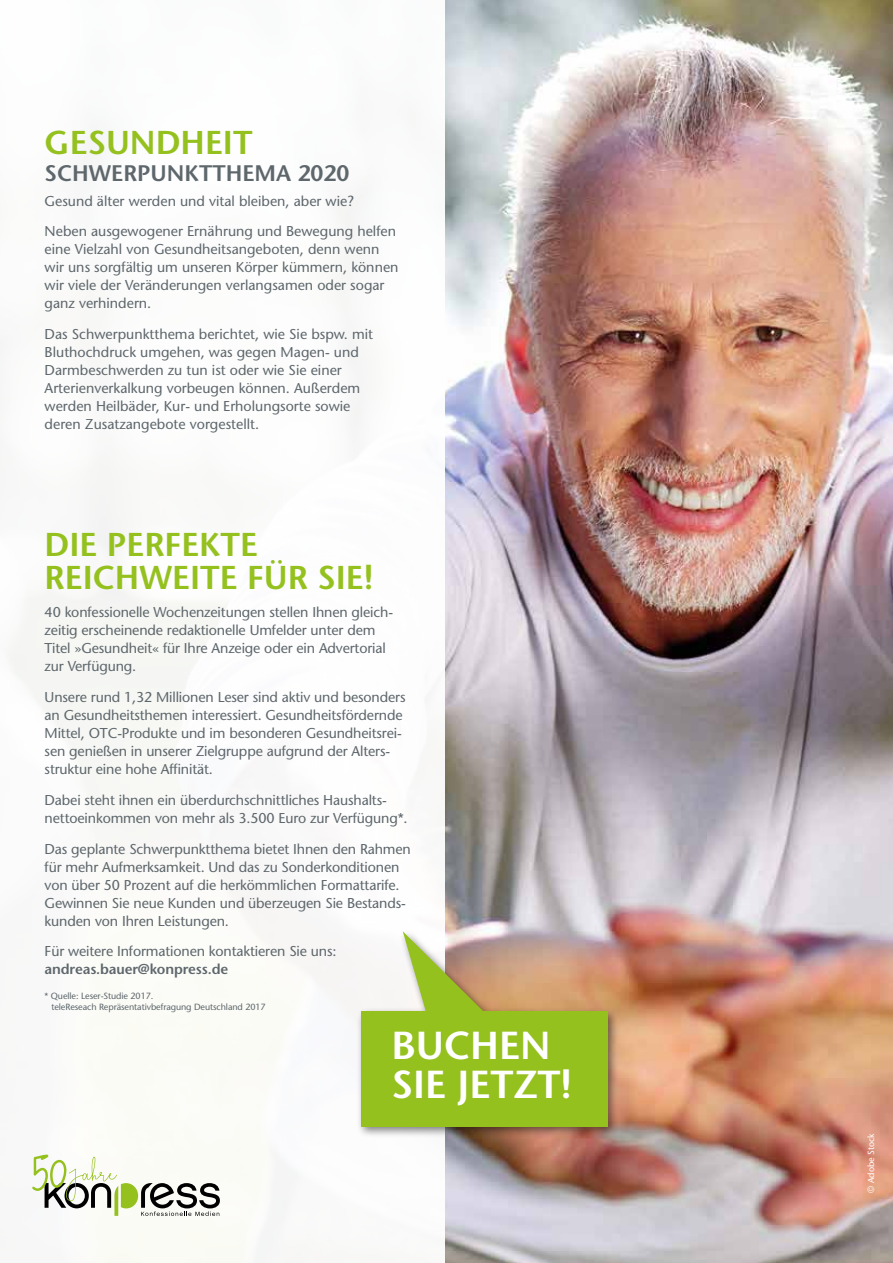
<style>
.page{position:relative;width:893px;height:1263px;background:#fff}
.page>*{position:absolute;margin:0;border:0;box-sizing:border-box;transform-origin:0 0}
.t1{font:600 39px/39px "Stone Sans";color:#fff}
.t2{font:600 33px/33px "Stone Sans";color:#95c11f}
.t3{font:600 22.5px "Stone Sans";color:#5e676c}
.t4{font:14.25px/18px "Stone Sans";letter-spacing:-.01em;color:#5e676c}
.t5{font:600 14.25px "Stone Sans";letter-spacing:-.01em;color:#5e676c}
.t6{font:9px/10.5px "Stone Sans";letter-spacing:-.01em;color:#5e676c}
.t7{font:9px "Stone Sans";letter-spacing:-.01em;color:#fff}
.s1{font-family:"Helvetica";font-weight:300}
</style>
<div class="page">
<img style="left:445px;top:0;width:448px;height:1263px">
<div style="left:356px;top:928px;width:263px;height:210px;background:#000;opacity:.5"></div>
<div style="left:362px;top:1012px;width:246px;height:115px;background:#95c11f"></div>
<svg style="left:403px;top:931px;width:103px;height:81px"></svg>
<svg style="left:32px;top:1154px;width:188px;height:62px"></svg>
<h2 class="t2" style="left:45px;top:125px;width:22px">gesundheit</h2>
<h3 class="t3" style="left:45px;top:159px;width:306px">SCHWERPUNKTTHEMA 2020</h3>
<p class="t4" style="left:45px;top:185px;width:353px;line-height:30.8px">Gesund älter werden und vital bleiben, aber wie?<br>Neben ausgewogener Ernährung und Bewegung helfen</p>
<p class="t4" style="left:45px;top:240px;width:355px">eine Vielzahl von Gesundheitsangeboten, denn wenn wir uns sorgfältig um unseren Körper kümmern, können wir viele der Veränderungen verlangsamen oder sogar ganz verhindern.</p>
<p class="t4" style="left:45px;top:325px;width:330px">Das Schwerpunktthema berichtet, wie Sie bspw. mit Bluthochdruck umgehen, was gegen Magen- und Darmbeschwerden zu tun ist oder wie Sie einer Arterienverkalkung vorbeugen können. Außerdem werden Heilbäder, Kur- und Erholungsorte sowie deren Zusatzangebote vorgestellt.</p>
<h2 class="t2" style="left:45px;top:527px;width:330px">DIE PERFEKTE<br>REICHWEITE FÜR SIE!</h2>
<p class="t4" style="left:45px;top:603px;width:350px">40 konfessionelle Wochenzeitungen stellen Ihnen gleich&shy;zeitig erscheinende redaktionelle Umfelder unter dem Titel »Gesundheit« für Ihre Anzeige oder ein Advertorial zur Verfügung.</p>
<p class="t4" style="left:45px;top:688px;width:362px">Unsere rund 1,32 Millionen Leser sind aktiv und besonders an Gesundheitsthemen interessiert. Gesundheitsfördernde Mittel, OTC-Produkte und im besonderen Gesundheitsrei&shy;sen genießen in unserer Zielgruppe aufgrund der Alters&shy;struktur eine hohe Affinität.</p>
<p class="t4" style="left:45px;top:791px;width:365px">Dabei steht ihnen ein überdurchschnittliches Haushalts&shy;nettoeinkommen von mehr als 3.500 Euro zur Verfügung*.</p>
<p class="t4" style="left:45px;top:839px;width:368px">Das geplante Schwerpunktthema bietet Ihnen den Rahmen für mehr Aufmerksamkeit. Und das zu Sonderkonditionen von über 50 Prozent auf die herkömmlichen Formattarife.<br>Gewinnen Sie neue Kunden und überzeugen Sie Bestands&shy;kunden von Ihren Leistungen.</p>
<p class="t4" style="left:45px;top:942px;width:293px">Für weitere Informationen kontaktieren Sie uns:</p>
<p class="t5" style="left:45px;top:960px;width:185px">andreas.bauer@konpress.de</p>
<p class="t6" style="left:51px;top:991px;width:216px;text-indent:-7px">* Quelle: Leser-Studie 2017.<br>teleReseach Repräsentativbefragung Deutschland 2017</p>
<h1 class="t1" style="left:391px;top:1025px;width:182px">BUCHEN<br>SIE JETZT!</h1>
<p class="t7" style="left:865px;top:1192px;width:60px;rotate:-90deg"><span class="s1">©</span> Adobe Stock</p>
</div>
